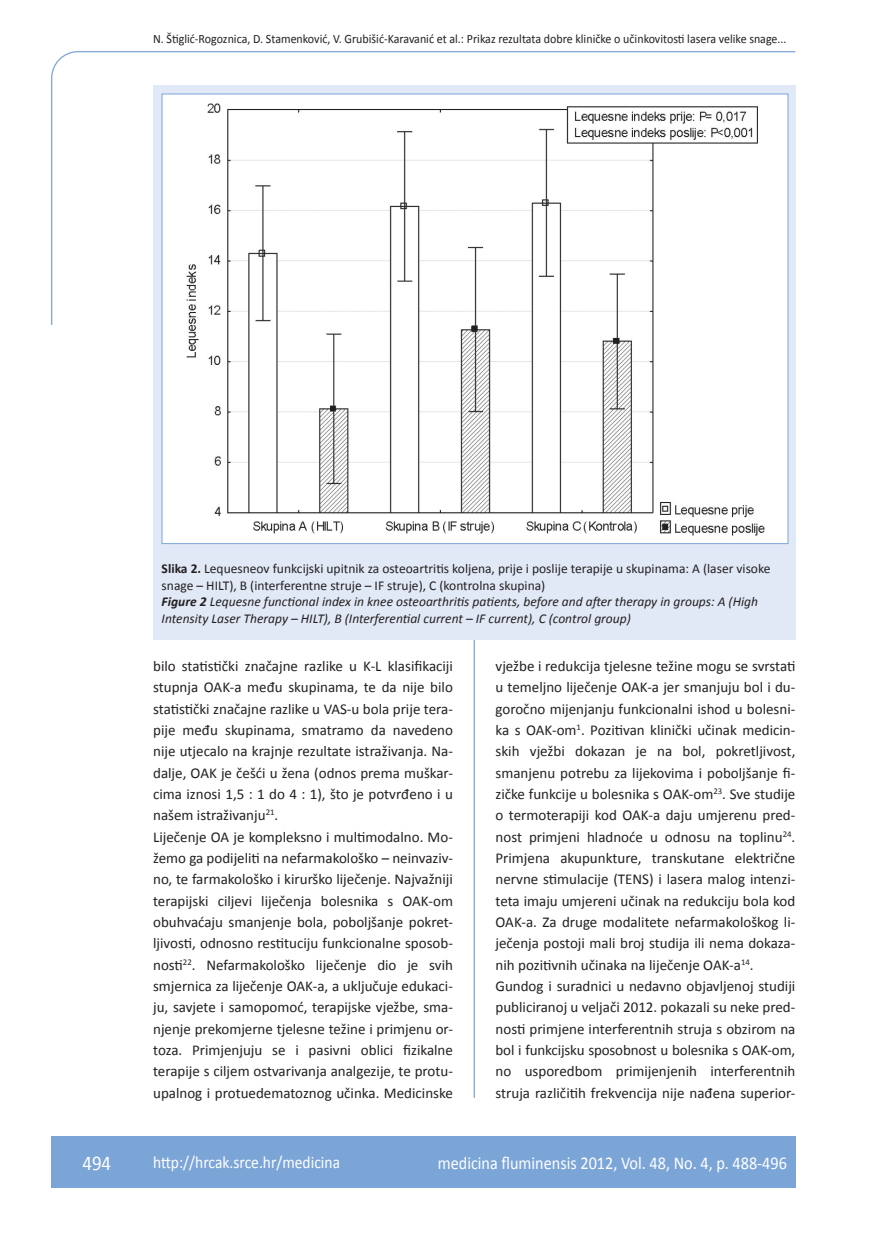
<style>
.page{position:relative;width:872px;height:1234px;background:#fff}
.page>*{position:absolute;margin:0;border:0;box-sizing:border-box;transform-origin:0 0}
.t1{font:21px "Calibri";color:#fff;scale:.9 1}
.t2{font:18px "Calibri";color:#fff;scale:.9 1}
.t3{font:17.25px "Calibri";color:#fff;scale:.9 1}
.osnovni_tekst{font:15px/21.3px "Calibri";color:#231f20;text-align:justify}
.potpis_slika{font:italic 13.5px/16.5px "Calibri";color:#231f20}
.glava{font:12.75px "Calibri";color:#231f20;scale:.94 1}
.s1{font-weight:700;font-style:normal}
.s2{font-style:normal}
.s3{font-weight:700}
</style>
<div class="page">
<svg style="left:51px;top:51px;width:745px;height:275px"></svg>
<hr style="left:473px;top:325px;width:2px;height:772px;background:#7ca5d7">
<div style="left:51px;top:1135px;width:744px;height:51px;background:#7ca5d7"></div>
<div style="left:153px;top:85px;width:642px;height:554px;background:#e1e9f6"></div>
<div style="left:162px;top:94px;width:626px;height:449px;background:#fff"></div>
<img style="left:186px;top:103px;width:579px;height:433px">
<p class="glava" style="left:153px;top:30px;width:675px">N. Štiglić-Rogoznica, D. Stamenković, V. Grubišić-Karavanić et al.: Prikaz rezultata dobre kliničke o učinkovitosti lasera velike snage...</p>
<p class="potpis_slika" style="left:162px;top:559px;width:610px"><span class="s1">Slika 2.</span> <span class="s2">Lequesneov funkcijski upitnik za osteoartritis koljena, prije i poslije terapije u skupinama: A (laser visoke snage – HILT), B (interferentne struje – IF struje), C (kontrolna skupina)<br></span><span class="s3">Figure 2</span> Lequesne functional index in knee osteoarthritis patients, before and after therapy in groups: A (High Intensity Laser Therapy – HILT), B (Interferential current – IF current), C (control group)</p>
<p class="osnovni_tekst" style="left:153px;top:654px;width:301px">bilo statistički značajne razlike u K-L klasifikaciji stupnja OAK-a među skupinama, te da nije bilo statistički značajne razlike u VAS-u bola prije tera&shy;pije među skupinama, smatramo da navedeno nije utjecalo na krajnje rezultate istraživanja. Na&shy;dalje, OAK je češći u žena (odnos prema muškar&shy;cima iznosi 1,5 : 1 do 4 : 1), što je potvrđeno i u našem istraživanju<sup>21</sup>.</p>
<p class="osnovni_tekst" style="left:153px;top:825px;width:301px">Liječenje OA je kompleksno i multimodalno. Mo&shy;žemo ga podijeliti na nefarmakološko – neinvaziv&shy;no, te farmakološko i kirurško liječenje. Najvažniji terapijski ciljevi liječenja bolesnika s OAK-om obuhvaćaju smanjenje bola, poboljšanje pokret&shy;ljivosti, odnosno restituciju funkcionalne sposob&shy;nosti<sup>22</sup>. Nefarmakološko liječenje dio je svih smjernica za liječenje OAK-a, a uključuje edukaci&shy;ju, savjete i samopomoć, terapijske vježbe, sma&shy;njenje prekomjerne tjelesne težine i primjenu or&shy;toza. Primjenjuju se i pasivni oblici fizikalne terapije s ciljem ostvarivanja analgezije, te protu&shy;upalnog i protuedematoznog učinka. Medicinske</p>
<p class="osnovni_tekst" style="left:495px;top:654px;width:301px">vježbe i redukcija tjelesne težine mogu se svrstati u temeljno liječenje OAK-a jer smanjuju bol i du&shy;goročno mijenjanju funkcionalni ishod u bolesni&shy;ka s OAK-om<sup>1</sup>. Pozitivan klinički učinak medicin&shy;skih vježbi dokazan je na bol, pokretljivost, smanjenu potrebu za lijekovima i poboljšanje fi&shy;zičke funkcije u bolesnika s OAK-om<sup>23</sup>. Sve studije o termoterapiji kod OAK-a daju umjerenu pred&shy;nost primjeni hladnoće u odnosu na toplinu<sup>24</sup>.<br>Primjena akupunkture, transkutane električne nervne stimulacije (TENS) i lasera malog intenzi&shy;teta imaju umjereni učinak na redukciju bola kod OAK-a. Za druge modalitete nefarmakološkog li&shy;ječenja postoji mali broj studija ili nema dokaza&shy;nih pozitivnih učinaka na liječenje OAK-a<sup>14</sup>.</p>
<p class="osnovni_tekst" style="left:495px;top:974px;width:301px">Gundog i suradnici u nedavno objavljenoj studiji publiciranoj u veljači 2012. pokazali su neke pred&shy;nosti primjene interferentnih struja s obzirom na bol i funkcijsku sposobnost u bolesnika s OAK-om, no usporedbom primijenjenih interferentnih struja različitih frekvencija nije nađena superior-</p>
<p class="t1" style="left:82px;top:1149px;width:33px">494</p>
<p class="t3" style="left:153px;top:1150px;width:209px">http://hrcak.srce.hr/medicina</p>
<p class="t2" style="left:438px;top:1151px;width:389px">medicina fluminensis 2012, Vol. 48, No. 4, p. 488-496</p>
</div>
